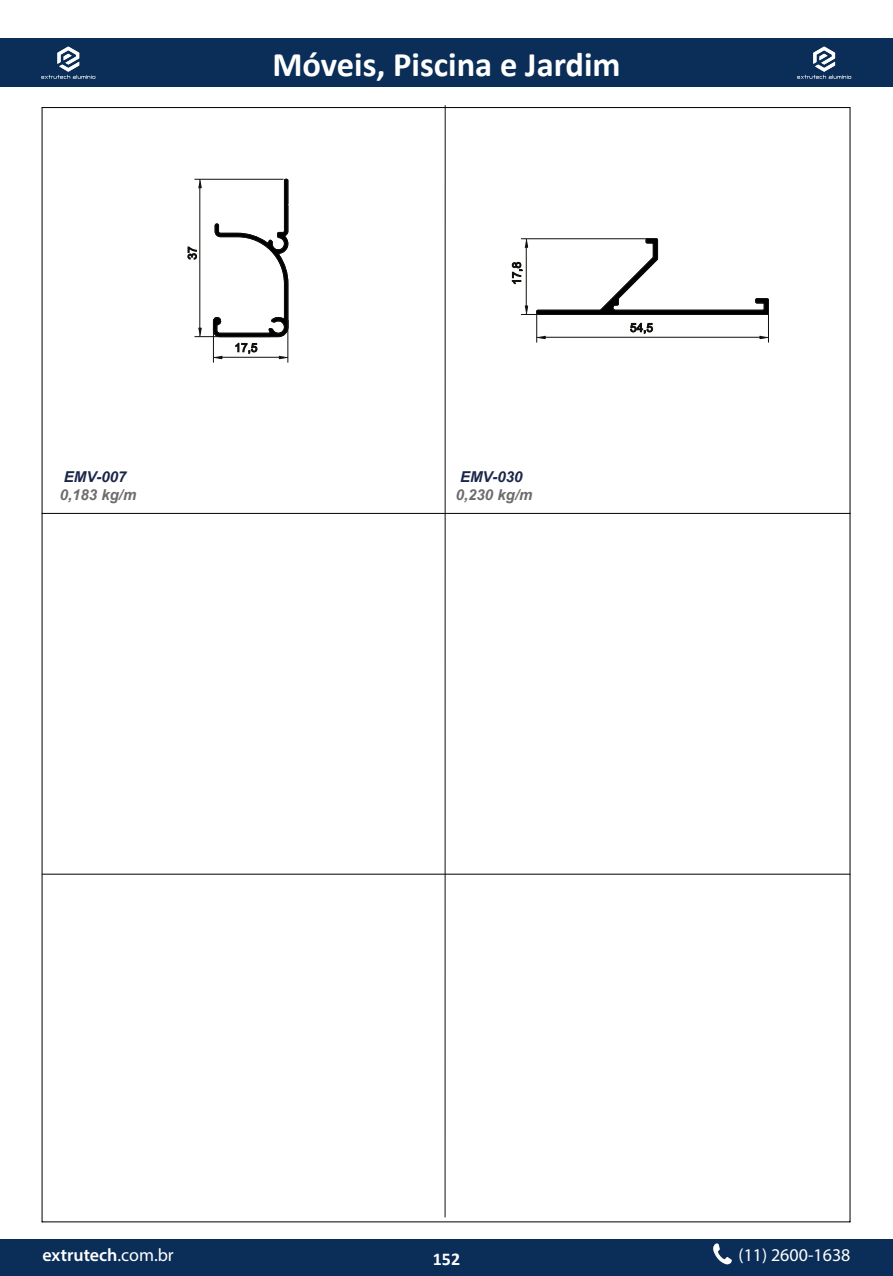
<style>
.page{position:relative;width:893px;height:1276px;background:#fff}
.page>*{position:absolute;margin:0;border:0;box-sizing:border-box;transform-origin:0 0}
.t1{font:700 34.5px "Calibri";color:#fff}
.t2{font:600 18px "Myriad Pro";color:#fff}
.t3{font:18px "Myriad Pro";color:#fff}
.t4{font:700 18px "Calibri";color:#fff}
.t5{font:italic 700 15px "Arial";color:#6e6b6c}
.t6{font:italic 700 15px "Arial";color:#1a2649}
.t7{font:11.85px "Arial";color:#12100d}
.s1{font-weight:400}
</style>
<div class="page">
<div style="left:0;top:1239px;width:893px;height:37px;background:#0a2e57"></div>
<div style="left:0;top:38px;width:893px;height:49px;background:#0a2e57"></div>
<hr style="left:42px;top:108px;width:1px;height:1113px;background:#000">
<hr style="left:42px;top:1221px;width:808px;height:1px;background:#000">
<hr style="left:850px;top:108px;width:1px;height:1113px;background:#000">
<hr style="left:42px;top:513px;width:808px;height:1px;background:#000">
<hr style="left:445px;top:105px;width:1px;height:1112px;background:#12100d">
<hr style="left:42px;top:874px;width:808px;height:1px;background:#000">
<svg style="left:213px;top:179px;width:76px;height:184px"></svg>
<hr style="left:194px;top:336px;width:77px;height:1px;background:#12100d">
<hr style="left:194px;top:179px;width:89px;height:1px;background:#12100d">
<hr style="left:200px;top:188px;width:1px;height:140px;background:#12100d">
<svg style="left:198px;top:328px;width:4px;height:9px"></svg>
<svg style="left:198px;top:179px;width:4px;height:9px"></svg>
<svg style="left:536px;top:238px;width:233px;height:105px"></svg>
<hr style="left:521px;top:238px;width:128px;height:1px;background:#12100d">
<hr style="left:521px;top:314px;width:129px;height:1px;background:#12100d">
<hr style="left:526px;top:247px;width:1px;height:59px;background:#12100d">
<svg style="left:524px;top:238px;width:4px;height:10px"></svg>
<svg style="left:524px;top:306px;width:4px;height:8px"></svg>
<hr style="left:42px;top:107px;width:808px;height:1px;background:#000">
<p class="t1" style="left:272px;top:40px;width:350px">Móveis, Piscina e Jardim</p>
<p class="t6" style="left:64px;top:467px;width:64px">EMV-007</p>
<p class="t5" style="left:60px;top:485px;width:78px">0,183 kg/m</p>
<p class="t7" style="left:184px;top:260px;width:15px;rotate:-90deg">37</p>
<p class="t7" style="left:235px;top:340px;width:24px">17,5</p>
<p class="t7" style="left:509px;top:285px;width:24px;rotate:-90deg">17,8</p>
<p class="t6" style="left:460px;top:467px;width:64px">EMV-030</p>
<p class="t5" style="left:456px;top:485px;width:78px">0,230 kg/m</p>
<p class="t7" style="left:630px;top:320px;width:24px">54,5</p>
<p class="t2" style="left:43px;top:1243px;width:133px">extrutech<span class="s1">.com.br</span></p>
<p class="t4" style="left:433px;top:1246px;width:29px">152</p>
<p class="t3" style="left:738px;top:1243px;width:113px">(11) 2600-1638</p>
</div>
